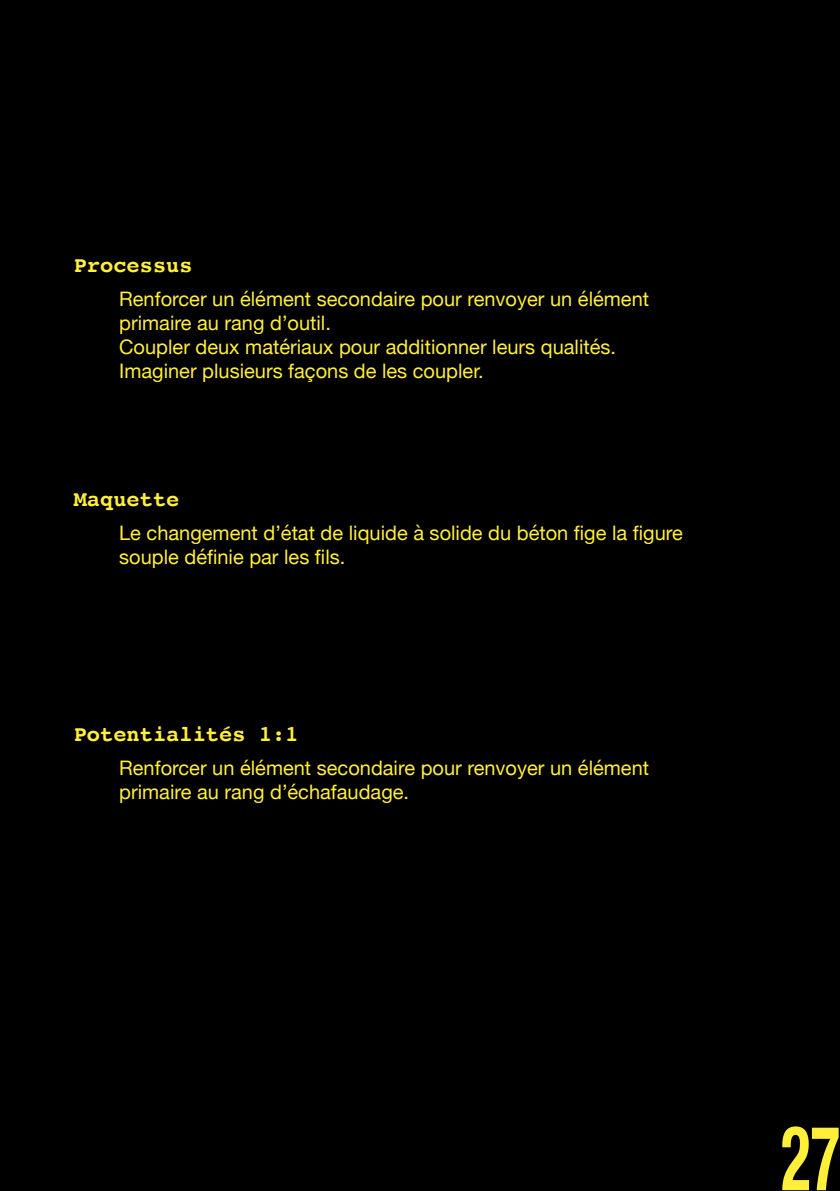
<style>
.page{position:relative;width:840px;height:1191px;background:#fff}
.page>*{position:absolute;margin:0;border:0;box-sizing:border-box;transform-origin:0 0}
.t1{font:700 condensed 90px "Helvetica Neue";color:#ffef3a;scale:.68 1}
.t2{font:700 22px "Courier";color:#ffef3a}
.t3{font:20px/24px "Helvetica Neue";color:#ffef3a}
</style>
<div class="page">
<div style="left:0;top:0;width:839px;height:1191px;background:#000"></div>
<p class="t2" style="left:74px;top:247px;width:120px">Processus</p>
<p class="t3" style="left:119px;top:288px;width:531px">Renforcer un élément secondaire pour renvoyer un élément primaire au rang d’outil.</p>
<p class="t3" style="left:119px;top:336px;width:498px">Coupler deux matériaux pour additionner leurs qualités.</p>
<p class="t3" style="left:119px;top:360px;width:366px">Imaginer plusieurs façons de les coupler.</p>
<p class="t2" style="left:74px;top:482px;width:107px">Maquette</p>
<p class="t3" style="left:119px;top:522px;width:565px">Le changement d’état de liquide à solide du béton fige la figure souple définie par les fils.</p>
<p class="t2" style="left:74px;top:716px;width:226px">Potentialités 1:1</p>
<p class="t3" style="left:119px;top:756px;width:531px">Renforcer un élément secondaire pour renvoyer un élément primaire au rang d’échafaudage.</p>
<h1 class="t1" style="left:780px;top:1083px;width:88px">27</h1>
</div>
